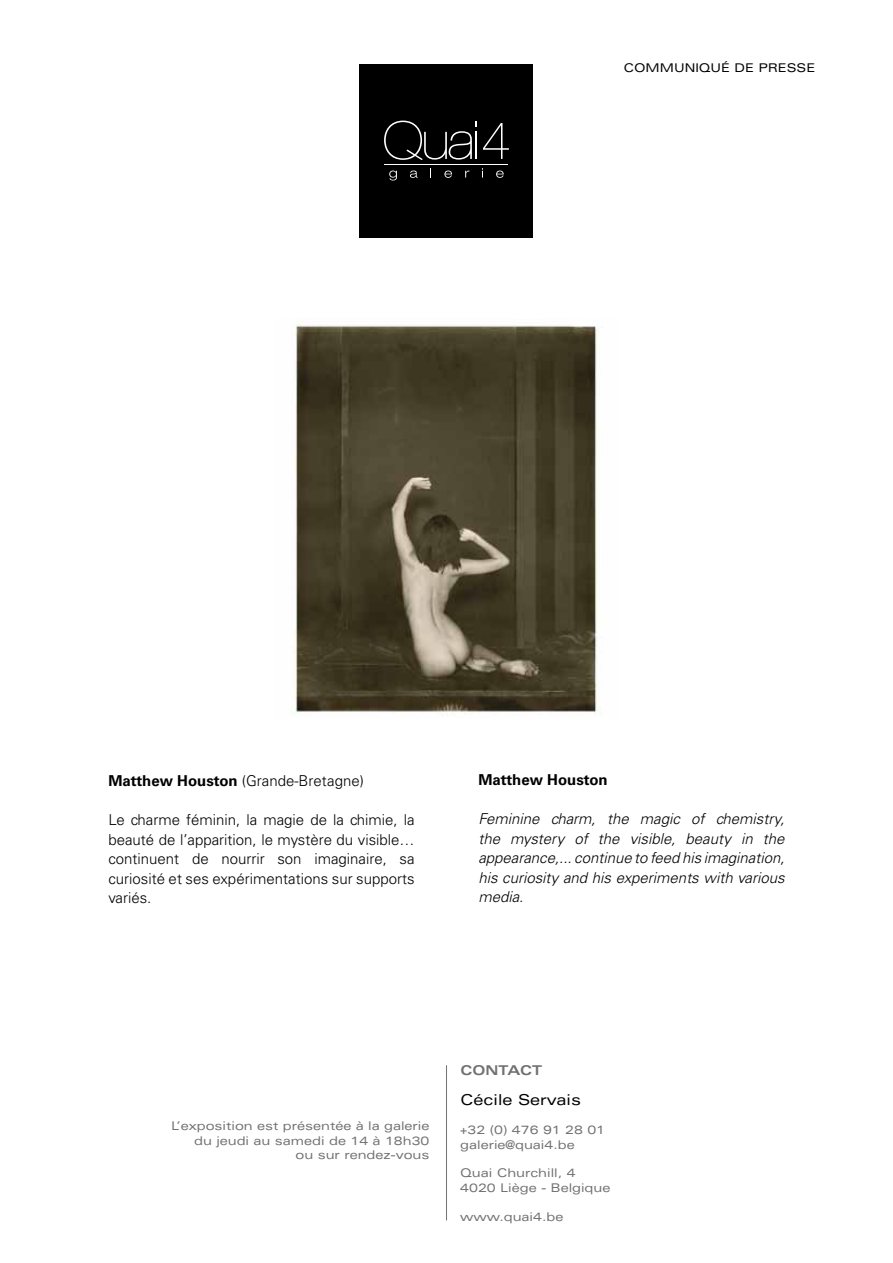
<style>
.page{position:relative;width:893px;height:1263px;background:#fff}
.page>*{position:absolute;margin:0;border:0;box-sizing:border-box;transform-origin:0 0}
.t1{font:300 15px/19.5px "Univers LT";color:#000;text-align:justify}
.t2{font:italic 300 15px/19.5px "Univers LT";color:#000;text-align:justify}
.t3{font:700 15px "Univers LT";color:#000}
.t4{font:expanded 15px "Univers LT";color:#000}
.t5{font:700 expanded 13.5px "Univers LT";color:#707172}
.t6{font:expanded 12px/14.4px "Univers LT";color:#707172}
.t7{font:expanded 12px "Univers LT";color:#000}
.s1{font-weight:700}
</style>
<div class="page">
<div style="left:360px;top:64px;width:173px;height:173px;background:#000"></div>
<svg style="left:389px;top:171px;width:8px;height:9px"></svg>
<svg style="left:410px;top:171px;width:8px;height:7px"></svg>
<svg style="left:444px;top:171px;width:8px;height:7px"></svg>
<svg style="left:465px;top:171px;width:4px;height:7px"></svg>
<svg style="left:496px;top:171px;width:8px;height:7px"></svg>
<svg style="left:384px;top:121px;width:92px;height:39px"></svg>
<svg style="left:483px;top:123px;width:26px;height:36px"></svg>
<hr style="left:385px;top:164px;width:123px;height:1px;background:#fff">
<img style="left:291px;top:323px;width:312px;height:392px">
<hr style="left:446px;top:1065px;width:1px;height:155px;background:#707172">
<p class="t7" style="left:623px;top:61px;width:193px">COMMUNIQUÉ DE PRESSE</p>
<p class="t1" style="left:108px;top:771px;width:257px"><span class="s1">Matthew Houston</span> (G rande-Bretagne)</p>
<p class="t1" style="left:108px;top:810px;width:308px">Le charme féminin, la magie de la chimie, la beauté de l’apparition, le mystère du visible… continuent de nourrir son imaginaire, sa curiosité et ses expérimentations sur supports variés.</p>
<p class="t3" style="left:478px;top:771px;width:131px">Matthew Houston</p>
<p class="t2" style="left:478px;top:809px;width:308px">Feminine charm, the magic of chemistry, the mystery of the visible, beauty in the appearance,... continue to feed his imagination, his curiosity and his experiments with various media.</p>
<p class="t6" style="left:171px;top:1119px;width:260px;text-align:right">L’exposition est présentée à la galerie du jeudi au samedi de 14 à 18h30<br>ou sur rendez-vous</p>
<p class="t5" style="left:460px;top:1062px;width:83px">CONTACT</p>
<p class="t4" style="left:460px;top:1091px;width:122px">Cécile Servais</p>
<p class="t6" style="left:460px;top:1122px;width:146px">+32 (0) 476 91 28 01 galerie@quai4.be</p>
<p class="t6" style="left:460px;top:1166px;width:152px">Quai Churchill, 4<br>4020 Liège - Belgique</p>
<p class="t6" style="left:460px;top:1209px;width:105px">www.quai4.be</p>
</div>
